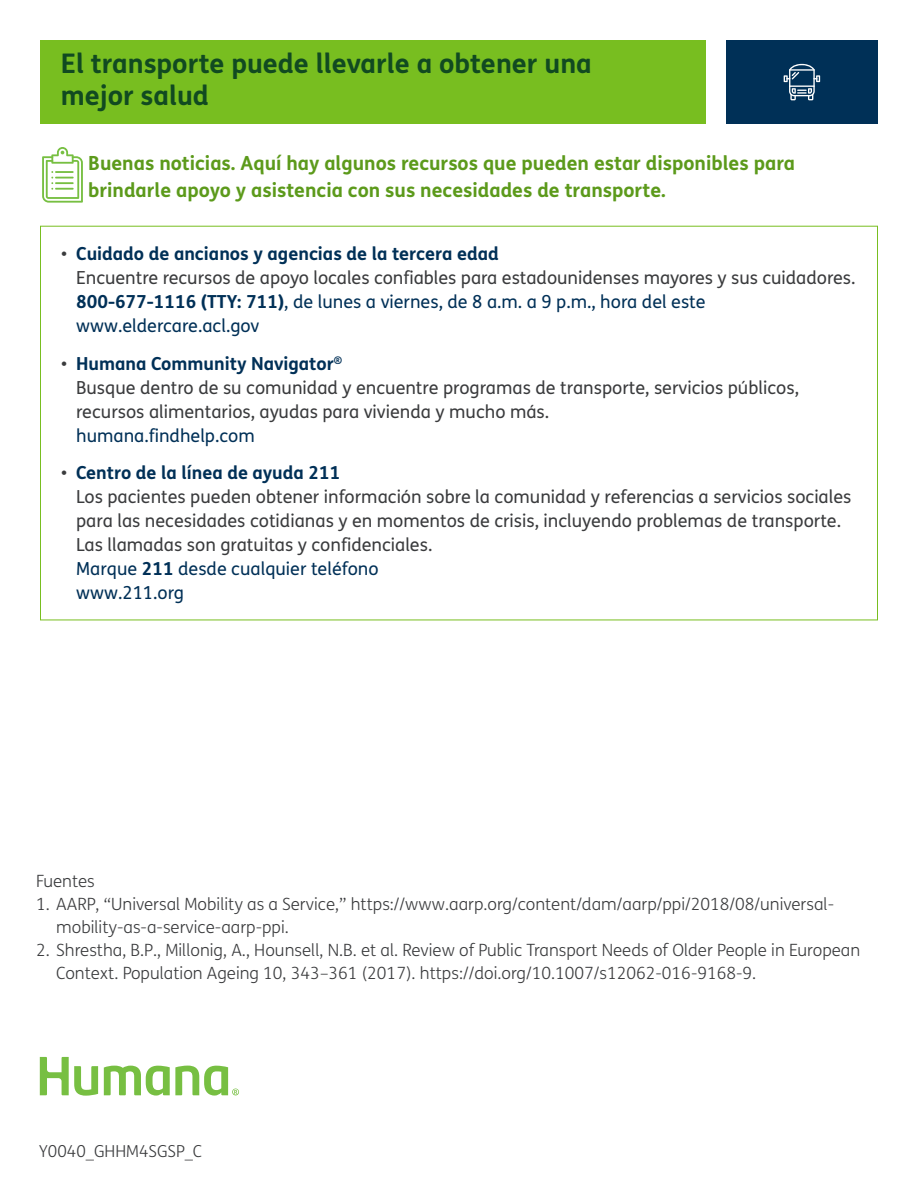
<style>
.page{position:relative;width:918px;height:1188px;background:#fff}
.page>*{position:absolute;margin:0;border:0;box-sizing:border-box;transform-origin:0 0}
.t1{font:700 27px/32.4px "FS Humana";color:#114a21}
.CTA_Title{font:700 19.5px/27px "FS Humana";color:#5c9a1b}
.t2{font:18px/24px "FS Humana";color:#3a3b3d}
.t3{font:300 16.8px/22.8px "FS Humana";color:#3a3b3d}
.t4{font:300 16.5px "FS Humana";color:#3a3b3d}
.s1{font-weight:700;color:#003057}
.s2{color:#003057}
</style>
<div class="page">
<svg style="left:42px;top:147px;width:41px;height:56px"></svg>
<div style="left:40px;top:40px;width:666px;height:84px;background:#78be20"></div>
<div style="left:726px;top:40px;width:152px;height:84px;background:#003057"></div>
<svg style="left:40px;top:1057px;width:199px;height:39px"></svg>
<svg style="left:784px;top:64px;width:36px;height:36px"></svg>
<p class="t1" style="left:61px;top:46px;width:533px">El transporte puede llevarle a obtener una mejor salud</p>
<p class="CTA_Title" style="left:88px;top:148px;width:708px">Buenas noticias. Aquí hay algunos recursos que pueden estar disponibles para brindarle apoyo y asistencia con sus necesidades de transporte.</p>
<p class="t2" style="left:76px;top:242px;width:781px;text-indent:-15px">• <span class="s1">Cuidado de ancianos y agencias de la tercera edad<br></span>Encuentre recursos de apoyo locales confiables para estadounidenses mayores y sus cuidadores.<br><span class="s1">800-677-1116 (TTY: 711)</span><span class="s2">, de lunes a viernes, de 8 a.m. a 9 p.m., hora del este www.eldercare.acl.gov</span></p>
<p class="t2" style="left:76px;top:351px;width:724px;text-indent:-15px">• <span class="s1">Humana Community Navigator</span><sup>®<br></sup>Busque dentro de su comunidad y encuentre programas de transporte, servicios públicos, recursos alimentarios, ayudas para vivienda y mucho más.<br><span class="s2">humana.findhelp.com</span></p>
<p class="t2" style="left:76px;top:461px;width:777px;text-indent:-15px">• <span class="s1">Centro de la línea de ayuda 211<br></span>Los pacientes pueden obtener información sobre la comunidad y referencias a servicios sociales para las necesidades cotidianas y en momentos de crisis, incluyendo problemas de transporte.<br>Las llamadas son gratuitas y confidenciales.<br><span class="s2">Marque</span> <span class="s1">211</span> <span class="s2">desde cualquier teléfono<br>www.211.org</span></p>
<p class="t3" style="left:36px;top:870px;width:60px">Fuentes</p>
<p class="t3" style="left:56px;top:892px;width:779px;text-indent:-20px">1. AARP, “Universal Mobility as a Service,” https://www.aarp.org/content/dam/aarp/ppi/2018/08/universal&shy;mobility-as-a-service-aarp-ppi.</p>
<p class="t3" style="left:56px;top:938px;width:805px;text-indent:-20px">2. Shrestha, B.P., Millonig, A., Hounsell, N.B. et al. Review of Public Transport Needs of Older People in European<br>Context. Population Ageing 10, 343–361 (2017). https://doi.org/10.1007/s12062-016-9168-9.</p>
<p class="t4" style="left:39px;top:1140px;width:164px">Y0040_GHHM4SGSP_C</p>
</div>
